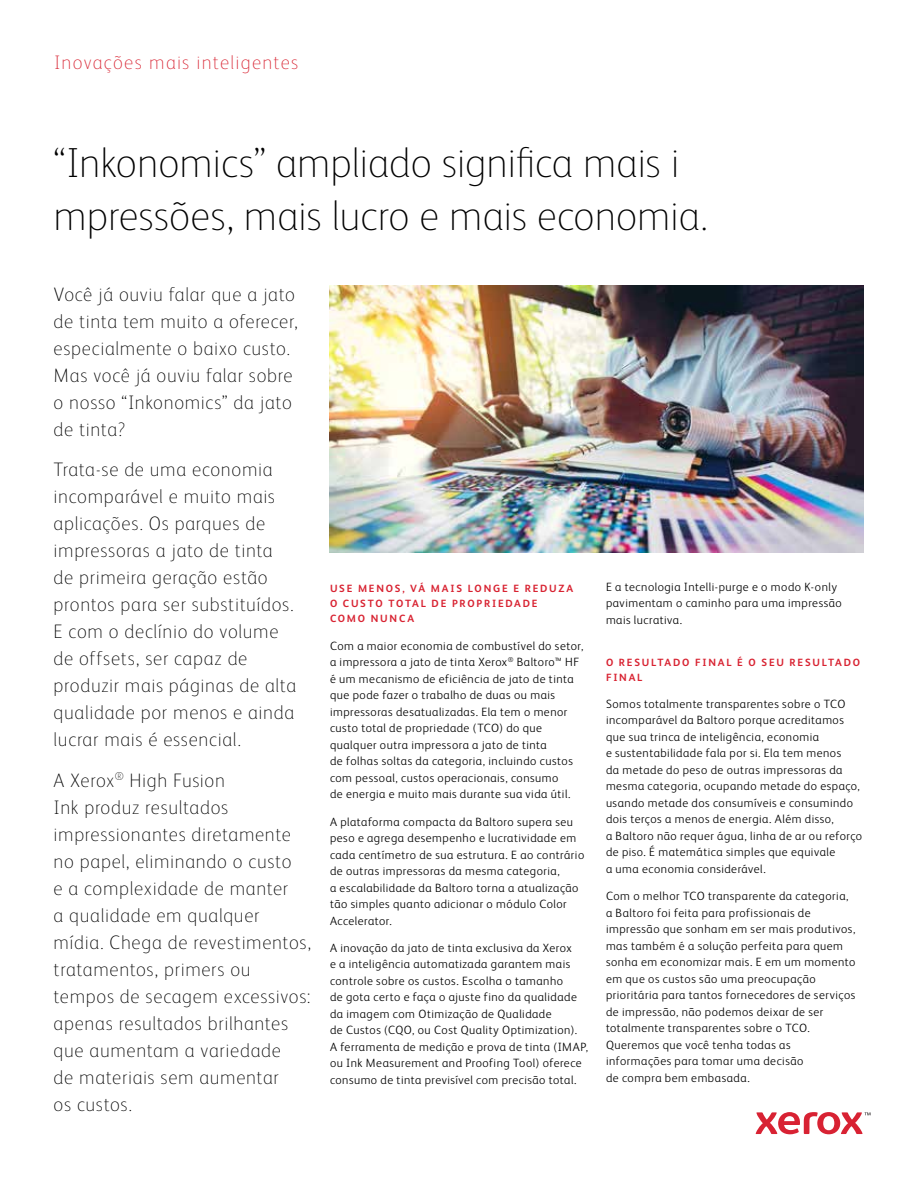
<style>
.page{position:relative;width:918px;height:1188px;background:#fff}
.page>*{position:absolute;margin:0;border:0;box-sizing:border-box;transform-origin:0 0}
.t1{font:100 42px/52.5px "Xerox Sans";color:#000}
.t2{font:100 19.5px/27px "Xerox Sans";letter-spacing:.035em;color:#000}
.t3{font:100 19.5px "Xerox Sans";letter-spacing:.065em;color:#d82231}
.t4{font:300 12px/16.5px "Xerox Sans";letter-spacing:.045em;color:#000}
.t5{font:700 10.5px/15px "Xerox Sans";letter-spacing:.17em;color:#d82231}
</style>
<div class="page">
<img style="left:330px;top:286px;width:534px;height:267px">
<svg style="left:756px;top:1112px;width:114px;height:22px"></svg>
<h2 class="t3" style="left:54px;top:50px;width:246px">Inovações mais inteligentes</h2>
<h1 class="t1" style="left:54px;top:135px;width:656px">“Inkonomics” ampliado significa mais i mpressões, mais lucro e mais economia.</h1>
<h2 class="t2" style="left:54px;top:279px;width:246px">Você já ouviu falar que a jato de tinta tem muito a oferecer, especialmente o baixo custo.<br>Mas você já ouviu falar sobre o nosso “Inkonomics” da jato de tinta?</h2>
<p class="t2" style="left:54px;top:455px;width:244px">Trata-se de uma economia incomparável e muito mais aplicações. Os parques de impressoras a jato de tinta de primeira geração estão prontos para ser substituídos.<br>E com o declínio do volume de offsets, ser capaz de produzir mais páginas de alta qualidade por menos e ainda lucrar mais é essencial.</p>
<p class="t2" style="left:54px;top:765px;width:259px">A Xerox<sup>®</sup> High Fusion<br>Ink produz resultados impressionantes diretamente no papel, eliminando o custo<br>e a complexidade de manter<br>a qualidade em qualquer mídia. Chega de revestimentos, tratamentos, primers ou tempos de secagem excessivos: apenas resultados brilhantes que aumentam a variedade<br>de materiais sem aumentar<br>os custos.</p>
<p class="t5" style="left:330px;top:581px;width:245px">USE MENOS, VÁ MAIS LONGE E REDUZA<br>O CUSTO TOTAL DE PROPRIEDADE<br>COMO NUNCA</p>
<p class="t4" style="left:330px;top:637px;width:255px">Com a maior economia de combustível do setor, a impressora a jato de tinta Xerox<sup>®</sup> Baltoro™ HF é um mecanismo de eficiência de jato de tinta que pode fazer o trabalho de duas ou mais impressoras desatualizadas. Ela tem o menor custo total de propriedade (TCO) do que qualquer outra impressora a jato de tinta<br>de folhas soltas da categoria, incluindo custos com pessoal, custos operacionais, consumo<br>de energia e muito mais durante sua vida útil.</p>
<p class="t4" style="left:330px;top:813px;width:256px">A plataforma compacta da Baltoro supera seu peso e agrega desempenho e lucratividade em cada centímetro de sua estrutura. E ao contrário de outras impressoras da mesma categoria,<br>a escalabilidade da Baltoro torna a atualização tão simples quanto adicionar o módulo Color Accelerator.</p>
<p class="t4" style="left:330px;top:939px;width:259px">A inovação da jato de tinta exclusiva da Xerox<br>e a inteligência automatizada garantem mais controle sobre os custos. Escolha o tamanho<br>de gota certo e faça o ajuste fino da qualidade da imagem com Otimização de Qualidade<br>de Custos (CQO, ou Cost Quality Optimization).<br>A ferramenta de medição e prova de tinta (IMAP, ou Ink Measurement and Proofing Tool) oferece consumo de tinta previsível com precisão total.</p>
<p class="t4" style="left:606px;top:578px;width:237px">E a tecnologia Intelli-purge e o modo K-only pavimentam o caminho para uma impressão mais lucrativa.</p>
<p class="t5" style="left:606px;top:654px;width:256px">O RESULTADO FINAL É O SEU RESULTADO<br>FINAL</p>
<p class="t4" style="left:606px;top:695px;width:258px">Somos totalmente transparentes sobre o TCO incomparável da Baltoro porque acreditamos que sua trinca de inteligência, economia<br>e sustentabilidade fala por si. Ela tem menos<br>da metade do peso de outras impressoras da mesma categoria, ocupando metade do espaço, usando metade dos consumíveis e consumindo dois terços a menos de energia. Além disso,<br>a Baltoro não requer água, linha de ar ou reforço de piso. É matemática simples que equivale<br>a uma economia considerável.</p>
<p class="t4" style="left:606px;top:887px;width:251px">Com o melhor TCO transparente da categoria, a Baltoro foi feita para profissionais de impressão que sonham em ser mais produtivos, mas também é a solução perfeita para quem sonha em economizar mais. E em um momento em que os custos são uma preocupação prioritária para tantos fornecedores de serviços de impressão, não podemos deixar de ser totalmente transparentes sobre o TCO.<br>Queremos que você tenha todas as informações para tomar uma decisão<br>de compra bem embasada.</p>
</div>
